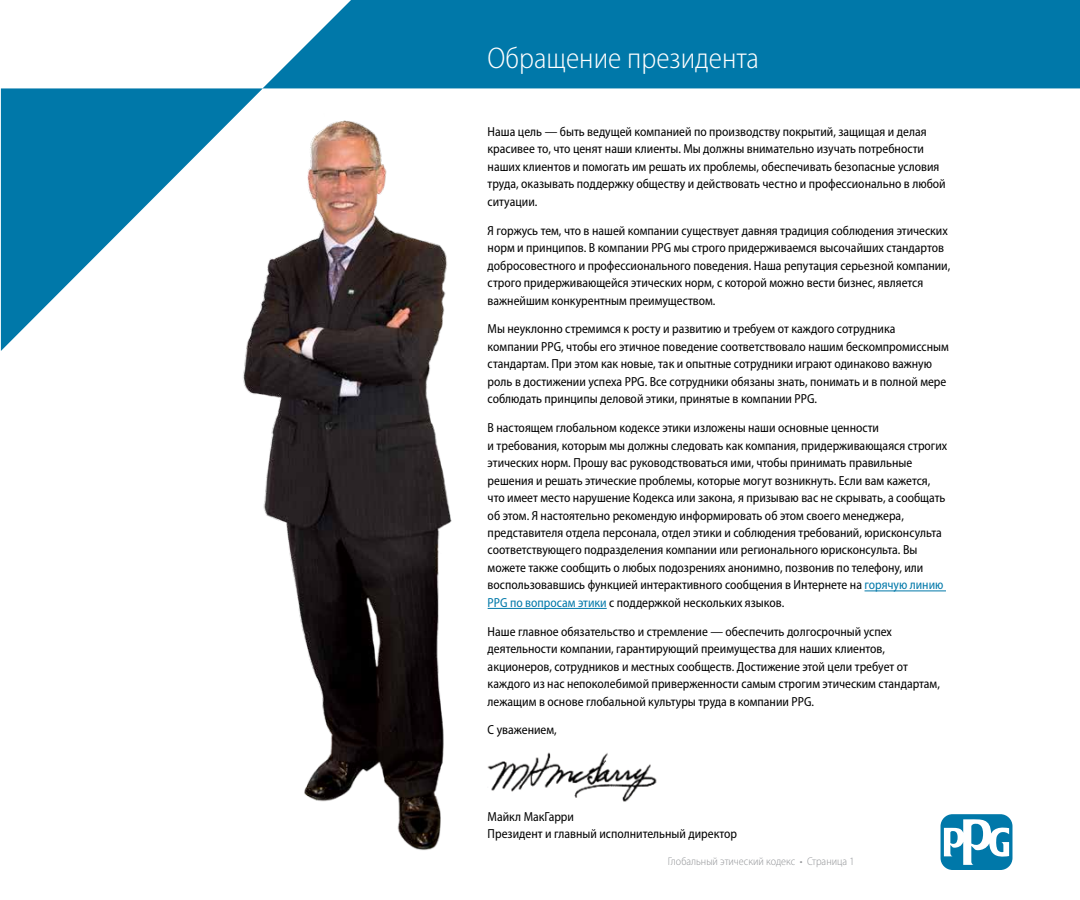
<style>
.page{position:relative;width:1080px;height:900px;background:#fff}
.page>*{position:absolute;margin:0;border:0;box-sizing:border-box;transform-origin:0 0}
.t1{font:300 semi-condensed 30px "Myriad Pro";color:#fff}
.t2{font:semi-condensed 13.12px/17.5px "Myriad Pro";color:#000}
.t3{font:300 semi-condensed 11.25px "Myriad Pro";color:#939598}
.s1{color:#0078a9}
</style>
<div class="page">
<div style="left:263px;top:0;width:817px;height:88px;background:#0078a9"></div>
<svg style="left:1px;top:88px;width:262px;height:263px;fill:#0078a9"></svg>
<hr style="left:865px;top:591px;width:81px;height:1px;background:#0078a9">
<hr style="left:488px;top:608px;width:119px;height:1px;background:#0078a9">
<img style="left:488px;top:752px;width:169px;height:50px">
<div style="left:941px;top:814px;width:71px;height:56px;background:#0078a9;border-radius:12px"></div>
<svg style="left:944px;top:819px;width:65px;height:46px"></svg>
<img style="left:232px;top:112px;width:220px;height:738px">
<h1 class="t1" style="left:488px;top:42px;width:273px">Обращение президента</h1>
<p class="t2" style="left:488px;top:123px;width:460px">Наша цель — быть ведущей компанией по производству покрытий, защищая и делая красивее то, что ценят наши клиенты. Мы должны внимательно изучать потребности наших клиентов и помогать им решать их проблемы, обеспечивать безопасные условия труда, оказывать поддержку обществу и действовать честно и профессионально в любой ситуации.</p>
<p class="t2" style="left:488px;top:222px;width:464px">Я горжусь тем, что в нашей компании существует давняя традиция соблюдения этических норм и принципов. В компании PPG мы строго придерживаемся высочайших стандартов добросовестного и профессионального поведения. Наша репутация серьезной компании, строго придерживающейся этических норм, с которой можно вести бизнес, является важнейшим конкурентным преимуществом.</p>
<p class="t2" style="left:488px;top:320px;width:463px">Мы неуклонно стремимся к росту и развитию и требуем от каждого сотрудника компании PPG, чтобы его этичное поведение соответствовало нашим бескомпромиссным стандартам. При этом как новые, так и опытные сотрудники играют одинаково важную роль в достижении успеха PPG. Все сотрудники обязаны знать, понимать и в полной мере соблюдать принципы деловой этики, принятые в компании PPG.</p>
<p class="t2" style="left:488px;top:419px;width:461px">В настоящем глобальном кодексе этики изложены наши основные ценности<br>и требования, которым мы должны следовать как компания, придерживающаяся строгих этических норм. Прошу вас руководствоваться ими, чтобы принимать правильные решения и решать этические проблемы, которые могут возникнуть. Если вам кажется, что имеет место нарушение Кодекса или закона, я призываю вас не скрывать, а сообщать об этом. Я настоятельно рекомендую информировать об этом своего менеджера, представителя отдела персонала, отдел этики и соблюдения требований, юрисконсульта соответствующего подразделения компании или регионального юрисконсульта. Вы можете также сообщить о любых подозрениях анонимно, позвонив по телефону, или воспользовавшись функцией интерактивного сообщения в Интернете на <span class="s1">горячую линию PPG по вопросам этики</span> с поддержкой нескольких языков.</p>
<p class="t2" style="left:488px;top:623px;width:454px">Наше главное обязательство и стремление — обеспечить долгосрочный успех деятельности компании, гарантирующий преимущества для наших клиентов, акционеров, сотрудников и местных сообществ. Достижение этой цели требует от каждого из нас непоколебимой приверженности самым строгим этическим стандартам, лежащим в основе глобальной культуры труда в компании PPG.</p>
<p class="t2" style="left:488px;top:722px;width:71px">С уважением,</p>
<p class="t2" style="left:488px;top:808px;width:251px">Майкл МакГарри<br>Президент и главный исполнительный директор</p>
<p class="t3" style="left:668px;top:855px;width:188px">Глобальный этический кодекс • Страница 1</p>
</div>
